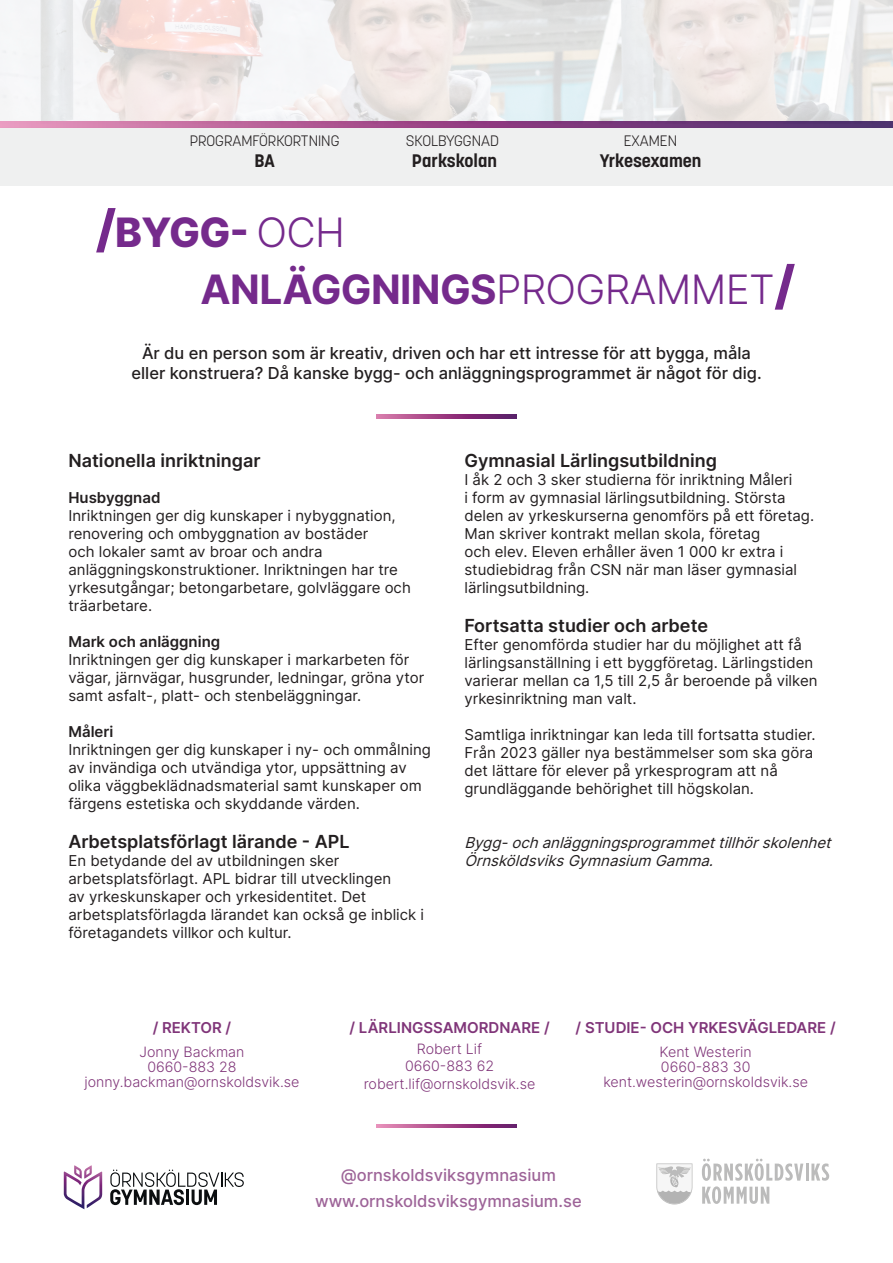
<style>
.page{position:relative;width:893px;height:1263px;background:#fff}
.page>*{position:absolute;margin:0;border:0;box-sizing:border-box;transform-origin:0 0}
.t1{font:700 40.5px "Inter";letter-spacing:-.015em;color:#752a8c}
.t2{font:800 40.5px "Inter";color:#752a8c}
.t3{font:600 18px "Inter";color:#231f20}
.t4{font:700 18px "Korolev";color:#231f20}
.t5{font:500 16.5px/19.8px "Inter";color:#231f20;text-align:center}
.t6{font:500 16.5px/25.5px "Inter";color:#803579;text-align:center}
.t7{font:15px "Inter";color:#231f20}
.t8{font:italic 15px/18px "Inter";color:#231f20}
.t9{font:600 15px "Inter";color:#803579}
.t10{font:300 15px "Korolev";color:#231f20}
.t11{font:600 15px "Inter";color:#231f20}
.t12{font:300 14.25px "Inter";color:#803579}
.s1{font-size:51px}
.s2{font-weight:300}
.s3{font-weight:800;font-size:52.5px}
</style>
<div class="page">
<div style="left:0;top:128px;width:893px;height:58px;background:#eff0f0"></div>
<img style="left:0;top:0;width:893px;height:128px">
<svg style="left:64px;top:1165px;width:38px;height:44px"></svg>
<svg style="left:110px;top:1169px;width:134px;height:36px"></svg>
<img style="left:376px;top:414px;width:141px;height:4px">
<img style="left:376px;top:1124px;width:141px;height:4px">
<svg style="left:656px;top:1163px;width:36px;height:41px"></svg>
<svg style="left:702px;top:1159px;width:127px;height:45px"></svg>
<p class="t10" style="left:190px;top:131px;width:151px">PROGRAMFÖRKORTNING</p>
<p class="t4" style="left:254px;top:150px;width:22px">BA</p>
<p class="t10" style="left:406px;top:131px;width:95px">SKOLBYGGNAD</p>
<p class="t4" style="left:412px;top:150px;width:86px">Parkskolan</p>
<p class="t10" style="left:624px;top:131px;width:55px">EXAMEN</p>
<p class="t4" style="left:600px;top:150px;width:103px">Yrkesexamen</p>
<p class="t2" style="left:96px;top:203px;width:251px"><span class="s1">/</span>BYGG- <span class="s2">OCH</span></p>
<p class="t1" style="left:201px;top:260px;width:596px">ANLÄGGNINGS<span class="s2">PROGRAMMET</span><span class="s3">/</span></p>
<p class="t5" style="left:131px;top:343px;width:632px">Är du en person som är kreativ, driven och har ett intresse för att bygga, måla eller konstruera? Då kanske bygg- och anläggningsprogrammet är något för dig.</p>
<p class="t3" style="left:68px;top:447px;width:194px">Nationella inriktningar</p>
<p class="t11" style="left:68px;top:486px;width:94px">Husbyggnad</p>
<p class="t7" style="left:68px;top:504px;width:329px">Inriktningen ger dig kunskaper i nybyggnation,</p>
<p class="t7" style="left:68px;top:522px;width:301px">renovering och ombyggnation av bostäder</p>
<p class="t7" style="left:68px;top:540px;width:256px">och lokaler samt av broar och andra</p>
<p class="t7" style="left:68px;top:558px;width:331px">anläggningskonstruktioner. Inriktningen har tre</p>
<p class="t7" style="left:68px;top:576px;width:344px">yrkesutgångar; betongarbetare, golvläggare och</p>
<p class="t7" style="left:68px;top:594px;width:85px">träarbetare.</p>
<p class="t11" style="left:68px;top:630px;width:153px">Mark och anläggning</p>
<p class="t7" style="left:68px;top:648px;width:342px">Inriktningen ger dig kunskaper i markarbeten för</p>
<p class="t7" style="left:68px;top:666px;width:357px">vägar, järnvägar, husgrunder, ledningar, gröna ytor</p>
<p class="t7" style="left:68px;top:684px;width:294px">samt asfalt-, platt- och stenbeläggningar.</p>
<p class="t11" style="left:68px;top:720px;width:46px">Måleri</p>
<p class="t7" style="left:68px;top:738px;width:364px">Inriktningen ger dig kunskaper i ny- och ommålning</p>
<p class="t7" style="left:68px;top:756px;width:340px">av invändiga och utvändiga ytor, uppsättning av</p>
<p class="t7" style="left:68px;top:774px;width:355px">olika väggbeklädnadsmaterial samt kunskaper om</p>
<p class="t7" style="left:68px;top:792px;width:293px">färgens estetiska och skyddande värden.</p>
<p class="t3" style="left:68px;top:828px;width:283px">Arbetsplatsförlagt lärande - APL</p>
<p class="t7" style="left:68px;top:850px;width:272px">En betydande del av utbildningen sker</p>
<p class="t7" style="left:68px;top:868px;width:324px">arbetsplatsförlagt. APL bidrar till utvecklingen</p>
<p class="t7" style="left:68px;top:886px;width:299px">av yrkeskunskaper och yrkesidentitet. Det</p>
<p class="t7" style="left:68px;top:904px;width:357px">arbetsplatsförlagda lärandet kan också ge inblick i</p>
<p class="t7" style="left:68px;top:922px;width:225px">företagandets villkor och kultur.</p>
<p class="t3" style="left:464px;top:447px;width:254px">Gymnasial Lärlingsutbildning</p>
<p class="t7" style="left:464px;top:468px;width:329px">I åk 2 och 3 sker studierna för inriktning Måleri</p>
<p class="t7" style="left:464px;top:486px;width:323px">i form av gymnasial lärlingsutbildning. Största</p>
<p class="t7" style="left:464px;top:504px;width:351px">delen av yrkeskurserna genomförs på ett företag.</p>
<p class="t7" style="left:464px;top:522px;width:297px">Man skriver kontrakt mellan skola, företag</p>
<p class="t7" style="left:464px;top:540px;width:320px">och elev. Eleven erhåller även 1 000 kr extra i</p>
<p class="t7" style="left:464px;top:558px;width:334px">studiebidrag från CSN när man läser gymnasial</p>
<p class="t7" style="left:464px;top:576px;width:126px">lärlingsutbildning.</p>
<p class="t3" style="left:464px;top:612px;width:245px">Fortsatta studier och arbete</p>
<p class="t7" style="left:464px;top:634px;width:339px">Efter genomförda studier har du möjlighet att få</p>
<p class="t7" style="left:464px;top:652px;width:350px">lärlingsanställning i ett byggföretag. Lärlingstiden</p>
<p class="t7" style="left:464px;top:670px;width:355px">varierar mellan ca 1,5 till 2,5 år beroende på vilken</p>
<p class="t7" style="left:464px;top:688px;width:174px">yrkesinriktning man valt.</p>
<p class="t7" style="left:464px;top:724px;width:353px">Samtliga inriktningar kan leda till fortsatta studier.</p>
<p class="t7" style="left:464px;top:742px;width:350px">Från 2023 gäller nya bestämmelser som ska göra</p>
<p class="t7" style="left:464px;top:760px;width:315px">det lättare för elever på yrkesprogram att nå</p>
<p class="t7" style="left:464px;top:778px;width:291px">grundläggande behörighet till högskolan.</p>
<p class="t8" style="left:464px;top:833px;width:373px">Bygg-ochanläggningsprogrammettillhörskolenhet<br>ÖrnsköldsviksGymnasium Gamma.</p>
<p class="t9" style="left:153px;top:1016px;width:80px">/ REKTOR /</p>
<p class="t12" style="left:139px;top:1041px;width:107px">Jonny Backman</p>
<p class="t12" style="left:147px;top:1056px;width:91px">0660-883 28</p>
<p class="t12" style="left:85px;top:1071px;width:216px">jonny.backman@ornskoldsvik.se</p>
<p class="t9" style="left:349px;top:1016px;width:202px">/ LÄRLINGSSAMORDNARE /</p>
<p class="t12" style="left:417px;top:1039px;width:67px">Robert Lif</p>
<p class="t12" style="left:405px;top:1056px;width:91px">0660-883 62</p>
<p class="t12" style="left:364px;top:1073px;width:173px">robert.lif@ornskoldsvik.se</p>
<p class="t9" style="left:576px;top:1016px;width:262px">/ STUDIE- OCH YRKESVÄGLEDARE /</p>
<p class="t12" style="left:659px;top:1041px;width:94px">Kent Westerin</p>
<p class="t12" style="left:661px;top:1056px;width:91px">0660-883 30</p>
<p class="t12" style="left:603px;top:1071px;width:206px">kent.westerin@ornskoldsvik.se</p>
<p class="t6" style="left:315px;top:1162px;width:268px">@ornskoldsviksgymnasium www.ornskoldsviksgymnasium.se</p>
</div>
